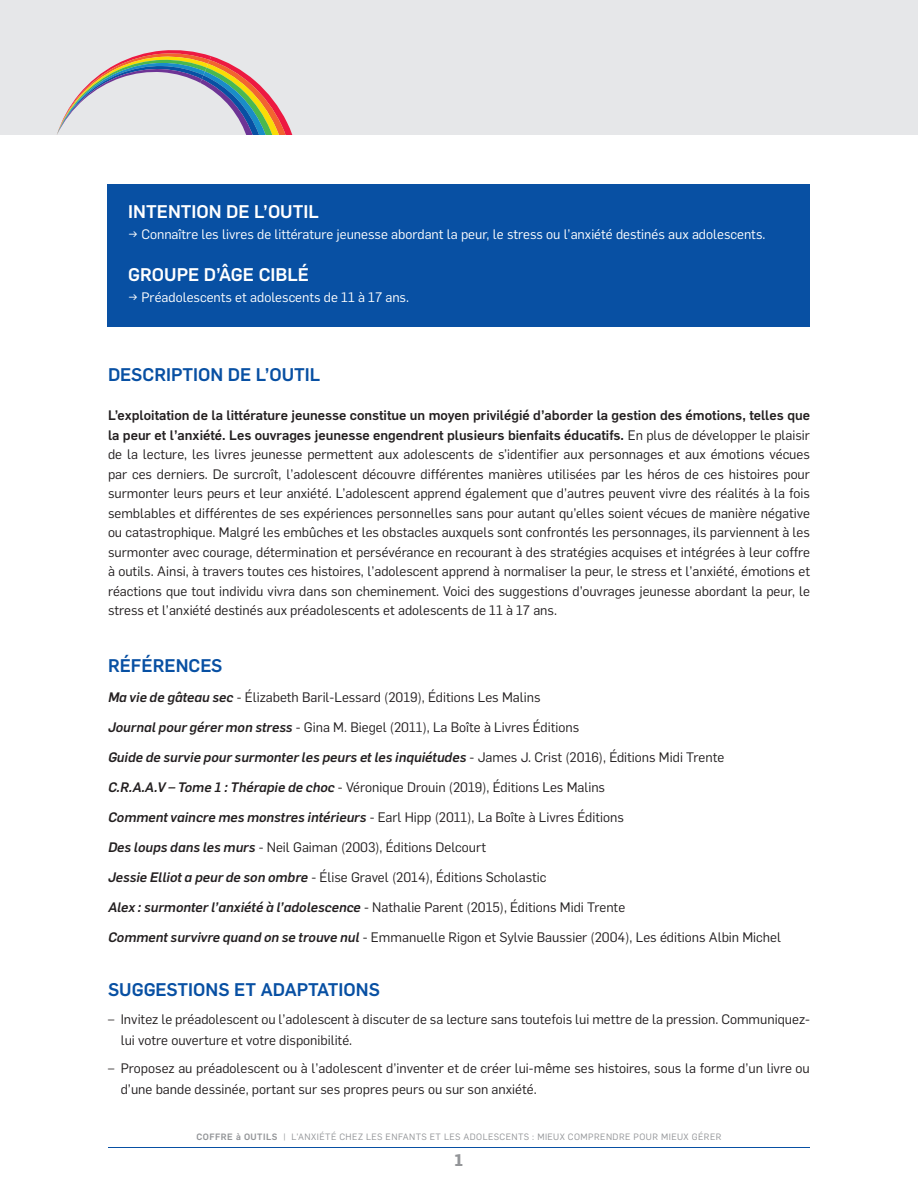
<style>
.page{position:relative;width:918px;height:1188px;background:#fff}
.page>*{position:absolute;margin:0;border:0;box-sizing:border-box;transform-origin:0 0}
.t1{font:500 18px "Flama";color:#0850a3}
.t2{font:500 18px "Flama";color:#fff}
.t3{font:700 16.5px "Flama";color:#939598}
.t4{font:13.5px/19.5px "Flama";color:#231f20}
.t5{font:13.5px "Flama";color:#fff}
.t6{font:italic 500 13.5px "Flama";color:#231f20}
.t7{font:9px "Flama";letter-spacing:.05em;color:#939598}
.s1{font-weight:500}
.s2{font-weight:500;font-style:italic}
.s3{font-weight:400;font-style:normal}
</style>
<div class="page">
<div style="left:108px;top:184px;width:702px;height:142px;background:#0850a3"></div>
<div style="left:0;top:0;width:918px;height:134px;background:#e6e7e9"></div>
<hr style="left:108px;top:1147px;width:702px;height:1px;background:#0850a3">
<svg style="left:57px;top:50px;width:235px;height:84px"></svg>
<p class="t2" style="left:128px;top:198px;width:192px">INTENTION DE L’OUTIL</p>
<p class="t5" style="left:128px;top:225px;width:639px">→ Connaître les livres de littérature jeunesse abordant la peur, le stress ou l’anxiété destinés aux adolescents.</p>
<p class="t2" style="left:128px;top:261px;width:182px">GROUPE D’ÂGE CIBLÉ</p>
<p class="t5" style="left:128px;top:288px;width:282px">→ Préadolescents et adolescents de 11 à 17 ans.</p>
<p class="t1" style="left:108px;top:362px;width:214px">DESCRIPTION DE L’OUTIL</p>
<p class="t4" style="left:108px;top:405px;width:704px;text-align:justify"><span class="s1">L’exploitation de la littérature jeunesse constitue un moyen privilégié d’aborder la gestion des émotions, telles que la peur et l’anxiété. Les ouvrages jeunesse engendrent plusieurs bienfaits éducatifs.</span> En plus de développer le plaisir de la lecture, les livres jeunesse permettent aux adolescents de s’identifier aux personnages et aux émotions vécues par ces derniers. De surcroît, l’adolescent découvre différentes manières utilisées par les héros de ces histoires pour surmonter leurs peurs et leur anxiété. L’adolescent apprend également que d’autres peuvent vivre des réalités à la fois semblables et différentes de ses expériences personnelles sans pour autant qu’elles soient vécues de manière négative ou catastrophique. Malgré les embûches et les obstacles auxquels sont confrontés les personnages, ils parviennent à les surmonter avec courage, détermination et persévérance en recourant à des stratégies acquises et intégrées à leur coffre à outils. Ainsi, à travers toutes ces histoires, l’adolescent apprend à normaliser la peur, le stress et l’anxiété, émotions et réactions que tout individu vivra dans son cheminement. Voici des suggestions d’ouvrages jeunesse abordant la peur, le stress et l’anxiété destinés aux préadolescents et adolescents de 11 à 17 ans.</p>
<p class="t1" style="left:108px;top:653px;width:116px">RÉFÉRENCES</p>
<p class="t4" style="left:108px;top:687px;width:434px"><span class="s2">Ma vie de gâteau sec</span> - Élizabeth Baril-Lessard (2019), Éditions Les Malins</p>
<p class="t4" style="left:108px;top:717px;width:473px"><span class="s2">Journal pour gérer mon stress</span> - Gina M. Biegel (2011), La Boîte à Livres Éditions</p>
<p class="t6" style="left:108px;top:748px;width:618px">Guide de survie pour surmonter les peurs et les inquiétudes <span class="s3">- James J. Crist (2016), Éditions Midi Trente</span></p>
<p class="t4" style="left:108px;top:777px;width:499px"><span class="s2">C.R.A.A.V – Tome 1 : Thérapie de choc</span> - Véronique Drouin (2019), Éditions Les Malins</p>
<p class="t4" style="left:108px;top:807px;width:517px"><span class="s2">Comment vaincre mes monstres intérieurs</span> - Earl Hipp (2011), La Boîte à Livres Éditions</p>
<p class="t4" style="left:108px;top:837px;width:380px"><span class="s2">Des loups dans les murs</span> - Neil Gaiman (2003), Éditions Delcourt</p>
<p class="t4" style="left:108px;top:867px;width:440px"><span class="s2">Jessie Elliot a peur de son ombre</span> - Élise Gravel (2014), Éditions Scholastic</p>
<p class="t4" style="left:108px;top:897px;width:519px"><span class="s2">Alex : surmonter l’anxiété à l’adolescence</span> - Nathalie Parent (2015), Éditions Midi Trente</p>
<p class="t4" style="left:108px;top:927px;width:674px"><span class="s2">Comment survivre quand on se trouve nul</span> - Emmanuelle Rigon et Sylvie Baussier (2004), Les éditions Albin Michel</p>
<p class="t1" style="left:108px;top:977px;width:273px">SUGGESTIONS ET ADAPTATIONS</p>
<p class="t4" style="left:121px;top:1008px;width:691px;line-height:21px;text-indent:-13px">– Invitez le préadolescent ou l’adolescent à discuter de sa lecture sans toutefois lui mettre de la pression. Communiquez&shy;lui votre ouverture et votre disponibilité.</p>
<p class="t4" style="left:121px;top:1057px;width:691px;line-height:21px;text-indent:-13px">– Proposez au préadolescent ou à l’adolescent d’inventer et de créer lui-même ses histoires, sous la forme d’un livre ou d’une bande dessinée, portant sur ses propres peurs ou sur son anxiété.</p>
<p class="t7" style="left:197px;top:1130px;width:526px"><span class="s1">COFFRE à OUTILS</span> | L’ANXIÉTÉ CHEZ LES ENFANTS ET LES ADOLESCENTS : MIEUX COMPRENDRE POUR MIEUX GÉRER</p>
<p class="t3" style="left:455px;top:1148px;width:10px">1</p>
</div>
